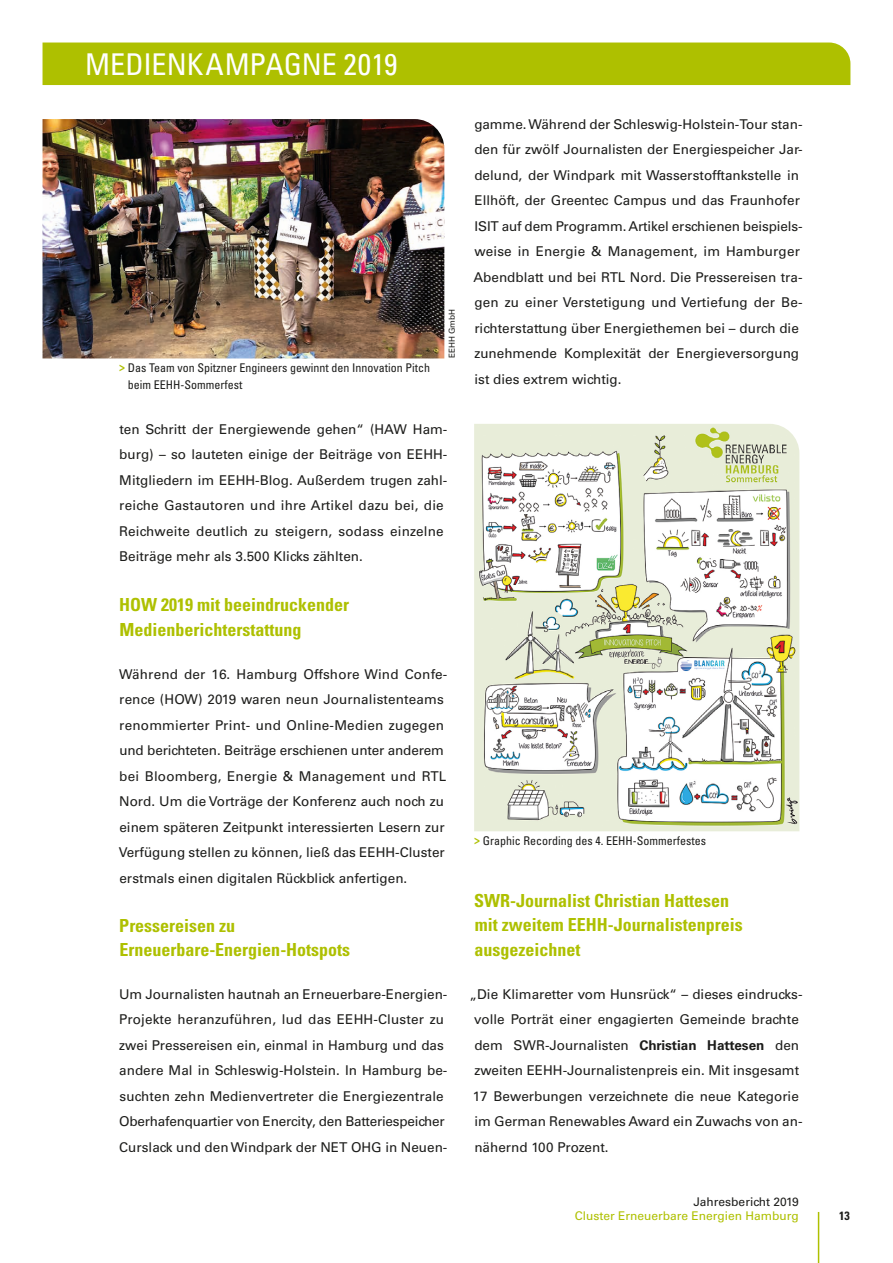
<style>
.page{position:relative;width:893px;height:1263px;background:#fff}
.page>*{position:absolute;margin:0;border:0;box-sizing:border-box;transform-origin:0 0}
.t1{font:condensed 30px "Univers LT Std";color:#fff}
.t2{font:700 condensed 18px/24.8px "Univers LT Std";color:#aec000}
.t3{font:13.5px/25.5px "Univers LT Std";color:#1d1d1b}
.t4{font:condensed 12px/17.2px "Univers LT Std";color:#1d1d1b}
.t5{font:12px "Univers LT Std";color:#aec000}
.t6{font:12px "Univers LT Std";color:#1d1d1b}
.t7{font:700 condensed 12px "Univers LT Std";color:#1d1d1b}
.t8{font:8.25px "Univers LT Std";color:#1d1d1b}
.s1{font-weight:700;color:#aec000}
.s2{font-weight:700}
</style>
<div class="page">
<hr style="left:818px;top:1212px;width:1px;height:51px;background:#aec000">
<div style="left:43px;top:43px;width:807px;height:42px;background:#aec000"></div>
<img style="left:43px;top:119px;width:401px;height:239px">
<img style="left:474px;top:424px;width:325px;height:407px">
<h1 class="t1" style="left:85px;top:45px;width:314px">MEDIENKAMPAGNE 2019</h1>
<p class="t4" style="left:128px;top:359px;width:304px;text-indent:-9px"><span class="s1">&gt;</span> Das Team von Spitzner Engineers gewinnt den Innovation Pitch beim EEHH-Sommerfest</p>
<p class="t8" style="left:447px;top:358px;width:51px;rotate:-90deg">EEHH GmbH</p>
<p class="t3" style="left:119px;top:416px;width:330px">ten Schritt der Energiewende gehen“ (HAW Ham&shy;burg) – so lauteten einige der Beiträge von EEHH-Mitgliedern im EEHH-Blog. Außerdem trugen zahl&shy;reiche Gastautoren und ihre Artikel dazu bei, die Reichweite deutlich zu steigern, sodass einzelne Beiträge mehr als 3.500 Klicks zählten.</p>
<h2 class="t2" style="left:119px;top:591px;width:231px;line-height:25.5px">HOW 2019 mit beeindruckender<br>Medienberichterstattung</h2>
<p class="t3" style="left:119px;top:661px;width:330px">Während der 16. Hamburg Offshore Wind Confe&shy;rence (HOW) 2019 waren neun Journalistenteams renommierter Print- und Online-Medien zugegen und berichteten. Beiträge erschienen unter anderem bei Bloomberg, Energie &amp; Management und RTL Nord. Um die Vorträge der Konferenz auch noch zu einem späteren Zeitpunkt interessierten Lesern zur Verfügung stellen zu können, ließ das EEHH-Cluster erstmals einen digitalen Rückblick anfertigen.</p>
<h2 class="t2" style="left:119px;top:914px;width:232px;line-height:24px">Pressereisen zu<br>Erneuerbare-Energien-Hotspots</h2>
<p class="t3" style="left:119px;top:981px;width:330px">Um Journalisten hautnah an Erneuerbare-Energien-Projekte heranzuführen, lud das EEHH-Cluster zu zwei Pressereisen ein, einmal in Hamburg und das andere Mal in Schleswig-Holstein. In Hamburg be&shy;suchten zehn Medienvertreter die Energiezentrale Oberhafenquartier von Enercity, den Batteriespeicher Curslack und den Windpark der NET OHG in Neuen-</p>
<p class="t3" style="left:474px;top:111px;width:330px">gamme. Während der Schleswig-Holstein-Tour stan&shy;den für zwölf Journalisten der Energiespeicher Jar&shy;delund, der Windpark mit Wasserstofftankstelle in Ellhöft, der Greentec Campus und das Fraunhofer ISIT auf dem Programm. Artikel erschienen beispiels&shy;weise in Energie &amp; Management, im Hamburger Abendblatt und bei RTL Nord. Die Pressereisen tra&shy;gen zu einer Verstetigung und Vertiefung der Be&shy;richterstattung über Energiethemen bei – durch die zunehmende Komplexität der Energieversorgung ist dies extrem wichtig.</p>
<p class="t4" style="left:474px;top:831px;width:233px"><span class="s1">&gt;</span> Graphic Recording des 4. EEHH-Sommerfestes</p>
<h2 class="t2" style="left:474px;top:888px;width:270px">SWR-Journalist Christian Hattesen mit zweitem EEHH-Journalistenpreis ausgezeichnet</h2>
<p class="t3" style="left:470px;top:981px;width:334px">„Die Klimaretter vom Hunsrück“ – dieses eindrucks&shy;volle Porträt einer engagierten Gemeinde brachte dem SWR-Journalisten <span class="s2">Christian Hattesen</span> den zweiten EEHH-Journalistenpreis ein. Mit insgesamt 17 Bewerbungen verzeichnete die neue Kategorie im German Renewables Award ein Zuwachs von an&shy;nähernd 100 Prozent.</p>
<p class="t6" style="left:693px;top:1195px;width:107px">Jahresbericht 2019</p>
<p class="t5" style="left:575px;top:1209px;width:226px">Cluster Erneuerbare Energien Hamburg</p>
<p class="t7" style="left:839px;top:1209px;width:12px">13</p>
</div>
